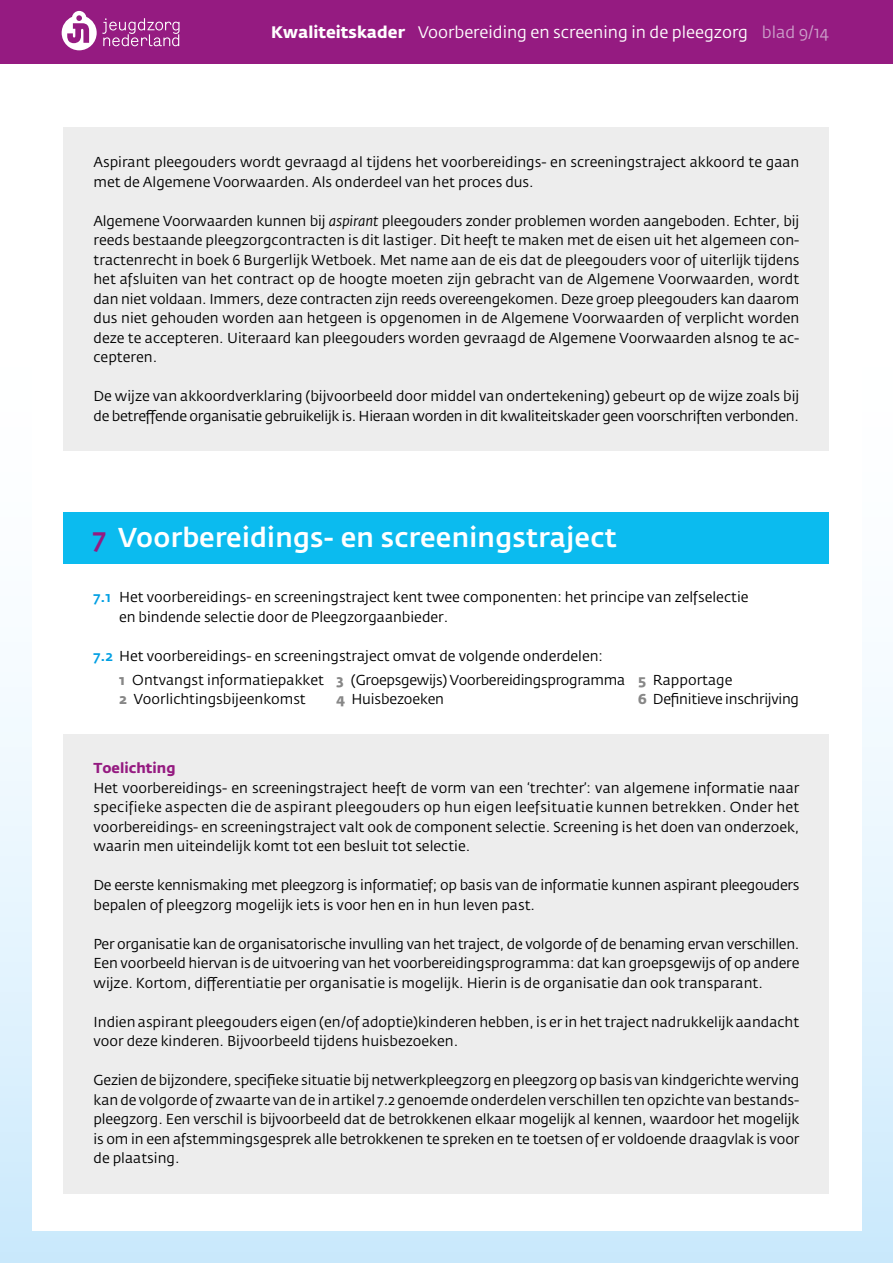
<style>
.page{position:relative;width:893px;height:1263px;background:#fff}
.page>*{position:absolute;margin:0;border:0;box-sizing:border-box;transform-origin:0 0}
.t1{font:500 27px "Fedra Sans Std";letter-spacing:.01em;color:#fff}
.t2{font:16.5px "Fedra Sans Std";color:#fff}
.t3{font:14.25px/19.5px "Fedra Sans Std";color:#000}
.t4{font:14.25px/19.5px "Fedra Sans Std";letter-spacing:-.02em;color:#000}
.t5{font:700 14.25px "Fedra Sans Std";color:#951b81}
.s1{font-weight:700}
.s2{color:#cb9ec9}
.s3{font-style:italic}
.s4{color:#951b81}
.s5{font-weight:500;color:#009fe3}
.s6{font-weight:700;color:#878787}
</style>
<div class="page">
<div style="left:0;top:302px;width:893px;height:961px;background:linear-gradient(to bottom,#fff,#d0ebfc)"></div>
<div style="left:32px;top:70px;width:829px;height:1161px;background:#fff"></div>
<div style="left:64px;top:128px;width:765px;height:323px;background:#ededed"></div>
<div style="left:64px;top:735px;width:765px;height:459px;background:#ededed"></div>
<div style="left:0;top:0;width:893px;height:64px;background:#951b81"></div>
<svg style="left:62px;top:11px;width:118px;height:39px"></svg>
<div style="left:64px;top:513px;width:765px;height:51px;background:#0bbbef"></div>
<p class="t2" style="left:271px;top:22px;width:559px"><span class="s1">Kwaliteitskader</span> Voorbereiding en screening in de pleegzorg <span class="s2">blad 9/14</span></p>
<p class="t3" style="left:94px;top:152px;width:707px">Aspirant pleegouders wordt gevraagd al tijdens het voorbereidings- en screeningstraject akkoord te gaan met de Algemene Voorwaarden. Als onderdeel van het proces dus.</p>
<p class="t3" style="left:94px;top:211px;width:707px;text-align:justify">Algemene Voorwaarden kunnen bij <span class="s3">aspirant</span> pleegouders zonder problemen worden aangeboden. Echter, bij reeds bestaande pleegzorgcontracten is dit lastiger. Dit heeft te maken met de eisen uit het algemeen con&shy;tractenrecht in boek 6 Burgerlijk Wetboek. Met name aan de eis dat de pleegouders voor of uiterlijk tijdens het afsluiten van het contract op de hoogte moeten zijn gebracht van de Algemene Voorwaarden, wordt dan niet voldaan. Immers, deze contracten zijn reeds overeengekomen. Deze groep pleegouders kan daarom dus niet gehouden worden aan hetgeen is opgenomen in de Algemene Voorwaarden of verplicht worden deze te accepteren. Uiteraard kan pleegouders worden gevraagd de Algemene Voorwaarden alsnog te ac&shy;cepteren.</p>
<p class="t4" style="left:94px;top:386px;width:707px">De wijze van akkoordverklaring (bijvoorbeeld door middel van ondertekening) gebeurt op de wijze zoals bij de betreffende organisatie gebruikelijk is. Hieraan worden in dit kwaliteitskader geen voorschriften verbonden.</p>
<h1 class="t1" style="left:93px;top:520px;width:526px"><span class="s4">7</span> Voorbereidings- en screeningstraject</h1>
<p class="t3" style="left:119px;top:588px;width:631px;text-indent:-26px"><span class="s5">7.1</span> Het voorbereidings- en screeningstraject kent twee componenten: het principe van zelfselectie en bindende selectie door de Pleegzorgaanbieder.</p>
<p class="t3" style="left:119px;top:644px;width:615px;line-height:24px;text-indent:-26px"><span class="s5">7.2</span> Het voorbereidings- en screeningstraject omvat de volgende onderdelen:<br><span class="s6">1</span> Ontvangst informatiepakket <span class="s6">3</span> (Groepsgewijs) Voorbereidingsprogramma <span class="s6">5</span> Rapportage</p>
<p class="t3" style="left:119px;top:690px;width:188px"><span class="s6">2</span> Voorlichtingsbijeenkomst</p>
<p class="t3" style="left:337px;top:690px;width:109px"><span class="s6">4</span> Huisbezoeken</p>
<p class="t4" style="left:638px;top:690px;width:162px"><span class="s6">6</span> Definitieve inschrijving</p>
<p class="t5" style="left:94px;top:759px;width:83px">Toelichting</p>
<p class="t3" style="left:94px;top:778px;width:707px;text-align:justify">Het voorbereidings- en screeningstraject heeft de vorm van een ‘trechter’: van algemene informatie naar specifieke aspecten die de aspirant pleegouders op hun eigen leefsituatie kunnen betrekken. Onder het voorbereidings- en screeningstraject valt ook de component selectie. Screening is het doen van onderzoek, waarin men uiteindelijk komt tot een besluit tot selectie.</p>
<p class="t4" style="left:94px;top:875px;width:707px">De eerste kennismaking met pleegzorg is informatief; op basis van de informatie kunnen aspirant pleegouders bepalen of pleegzorg mogelijk iets is voor hen en in hun leven past.</p>
<p class="t3" style="left:94px;top:934px;width:707px;text-align:justify">Per organisatie kan de organisatorische invulling van het traject, de volgorde of de benaming ervan verschillen.<br>Een voorbeeld hiervan is de uitvoering van het voorbereidingsprogramma: dat kan groepsgewijs of op andere wijze. Kortom, differentiatie per organisatie is mogelijk. Hierin is de organisatie dan ook transparant.</p>
<p class="t3" style="left:94px;top:1012px;width:707px">Indien aspirant pleegouders eigen (en/of adoptie)kinderen hebben, is er in het traject nadrukkelijk aandacht voor deze kinderen. Bijvoorbeeld tijdens huisbezoeken.</p>
<p class="t3" style="left:94px;top:1070px;width:707px;text-align:justify">Gezien de bijzondere, specifieke situatie bij netwerkpleegzorg en pleegzorg op basis van kindgerichte werving kan de volgorde of zwaarte van de in artikel 7.2 genoemde onderdelen verschillen ten opzichte van bestands&shy;pleegzorg. Een verschil is bijvoorbeeld dat de betrokkenen elkaar mogelijk al kennen, waardoor het mogelijk is om in een afstemmingsgesprek alle betrokkenen te spreken en te toetsen of er voldoende draagvlak is voor de plaatsing.</p>
</div>
